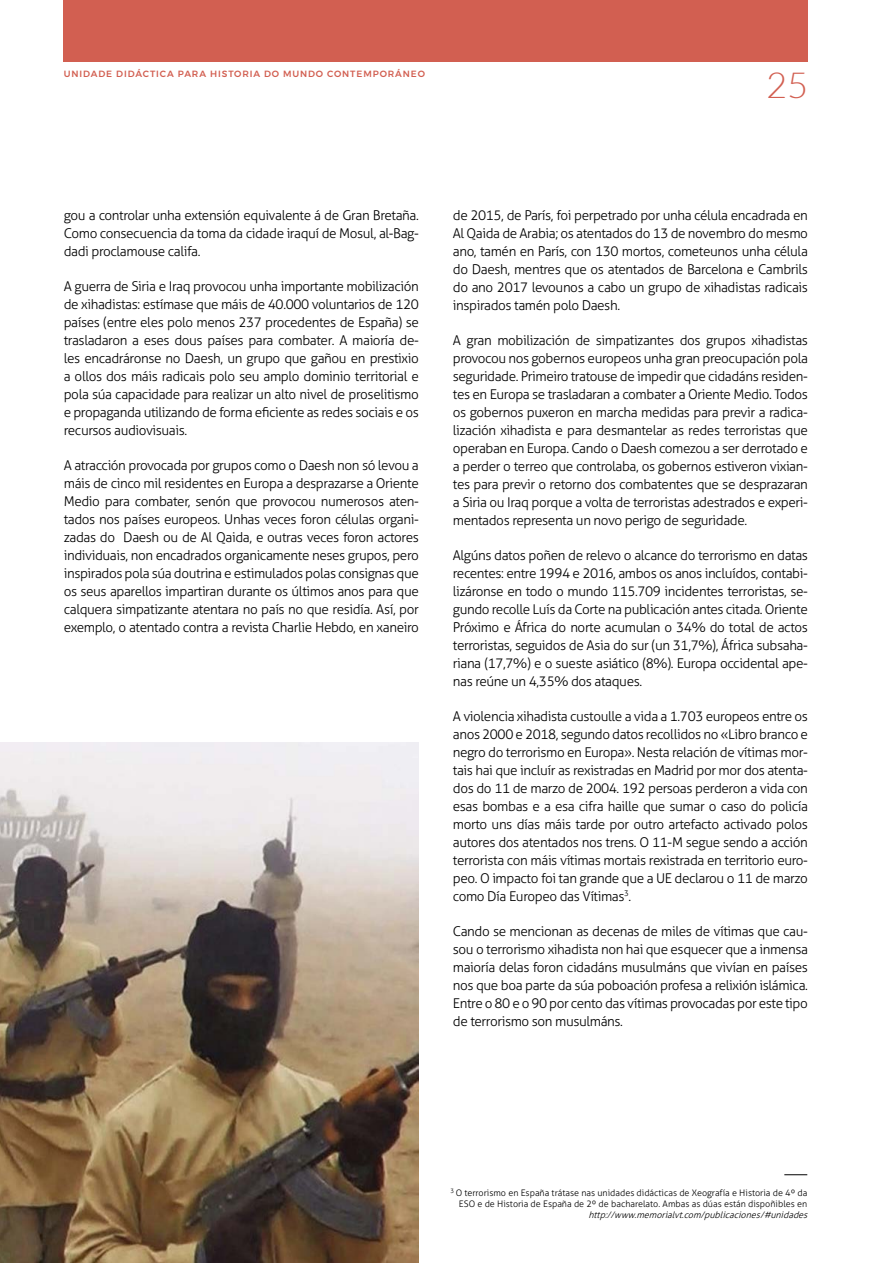
<style>
.page{position:relative;width:893px;height:1263px;background:#fff}
.page>*{position:absolute;margin:0;border:0;box-sizing:border-box;transform-origin:0 0}
.t1{font:300 36px "Lato";color:#d25f51}
.credit_text{font:300 13.5px/18px "Aller";letter-spacing:-.03em;color:#000;text-align:justify}
.t2{font:300 9px "Aller";color:#000}
.t3{font:italic 300 9px "Aller";color:#000}
.t4{font:500 9px "Montserrat";letter-spacing:.1em;color:#d25f51}
</style>
<div class="page">
<div style="left:64px;top:0;width:744px;height:62px;background:#d25f51"></div>
<img style="left:0;top:742px;width:419px;height:521px">
<svg style="left:784px;top:1174px;width:23px;height:1px"></svg>
<p class="t4" style="left:64px;top:66px;width:363px">UNIDADE DIDÁCTICA PARA HISTORIA DO MUNDO CONTEMPORÁNEO</p>
<h1 class="t1" style="left:766px;top:66px;width:43px">25</h1>
<p class="credit_text" style="left:64px;top:206px;width:357px">gou a controlar unha extensión equivalente á de Gran Bretaña.<br>Como consecuencia da toma da cidade iraquí de Mosul, al-Bag&shy;dadi proclamouse califa.</p>
<p class="credit_text" style="left:64px;top:277px;width:357px">A guerra de Siria e Iraq provocou unha importante mobilización de xihadistas: estímase que máis de 40.000 voluntarios de 120 países (entre eles polo menos 237 procedentes de España) se trasladaron a eses dous países para combater. A maioría de&shy;les encadráronse no Daesh, un grupo que gañou en prestixio a ollos dos máis radicais polo seu amplo dominio territorial e pola súa capacidade para realizar un alto nivel de proselitismo e propaganda utilizando de forma eficiente as redes sociais e os recursos audiovisuais.</p>
<p class="credit_text" style="left:64px;top:456px;width:357px">A atracción provocada por grupos como o Daesh non só levou a máis de cinco mil residentes en Europa a desprazarse a Oriente Medio para combater, senón que provocou numerosos aten&shy;tados nos países europeos. Unhas veces foron células organi&shy;zadas do Daesh ou de Al Qaida, e outras veces foron actores individuais, non encadrados organicamente neses grupos, pero inspirados pola súa doutrina e estimulados polas consignas que os seus aparellos impartiran durante os últimos anos para que calquera simpatizante atentara no país no que residía. Así, por exemplo, o atentado contra a revista Charlie Hebdo, en xaneiro</p>
<p class="credit_text" style="left:453px;top:206px;width:357px">de 2015, de París, foi perpetrado por unha célula encadrada en Al Qaida de Arabia; os atentados do 13 de novembro do mesmo ano, tamén en París, con 130 mortos, cometeunos unha célula do Daesh, mentres que os atentados de Barcelona e Cambrils do ano 2017 levounos a cabo un grupo de xihadistas radicais inspirados tamén polo Daesh.</p>
<p class="credit_text" style="left:453px;top:331px;width:357px">A gran mobilización de simpatizantes dos grupos xihadistas provocou nos gobernos europeos unha gran preocupación pola seguridade. Primeiro tratouse de impedir que cidadáns residen&shy;tes en Europa se trasladaran a combater a Oriente Medio. Todos os gobernos puxeron en marcha medidas para previr a radica&shy;lización xihadista e para desmantelar as redes terroristas que operaban en Europa. Cando o Daesh comezou a ser derrotado e a perder o terreo que controlaba, os gobernos estiveron vixian&shy;tes para previr o retorno dos combatentes que se desprazaran a Siria ou Iraq porque a volta de terroristas adestrados e experi&shy;mentados representa un novo perigo de seguridade.</p>
<p class="credit_text" style="left:453px;top:546px;width:357px">Algúns datos poñen de relevo o alcance do terrorismo en datas recentes: entre 1994 e 2016, ambos os anos incluídos, contabi&shy;lizáronse en todo o mundo 115.709 incidentes terroristas, se&shy;gundo recolle Luís da Corte na publicación antes citada. Oriente Próximo e África do norte acumulan o 34% do total de actos terroristas, seguidos de Asia do sur (un 31,7%), África subsaha&shy;riana (17,7%) e o sueste asiático (8%). Europa occidental ape&shy;nas reúne un 4,35% dos ataques.</p>
<p class="credit_text" style="left:453px;top:707px;width:357px">A violencia xihadista custoulle a vida a 1.703 europeos entre os anos 2000 e 2018, segundo datos recollidos no «Libro branco e negro do terrorismo en Europa». Nesta relación de vítimas mor&shy;tais hai que incluír as rexistradas en Madrid por mor dos atenta&shy;dos do 11 de marzo de 2004. 192 persoas perderon a vida con esas bombas e a esa cifra haille que sumar o caso do policía morto uns días máis tarde por outro artefacto activado polos autores dos atentados nos trens. O 11-M segue sendo a acción terrorista con máis vítimas mortais rexistrada en territorio euro&shy;peo. O impacto foi tan grande que a UE declarou o 11 de marzo como Día Europeo das Vítimas<sup>3</sup>.</p>
<p class="credit_text" style="left:453px;top:922px;width:357px">Cando se mencionan as decenas de miles de vítimas que cau&shy;sou o terrorismo xihadista non hai que esquecer que a inmensa maioría delas foron cidadáns musulmáns que vivían en países nos que boa parte da súa poboación profesa a relixión islámica.<br>Entre o 80 e o 90 por cento das vítimas provocadas por este tipo de terrorismo son musulmáns.</p>
<p class="t2" style="left:450px;top:1188px;width:358px"><sup>3</sup> O terrorismo en España trátase nas unidades didácticas de Xeografía e Historia de 4º da</p>
<p class="t2" style="left:459px;top:1198px;width:350px">ESO e de Historia de España de 2º de bacharelato. Ambas as dúas están dispoñibles en</p>
<p class="t3" style="left:588px;top:1209px;width:223px">http://www.memorialvt.com/publicaciones/#unidades</p>
</div>
